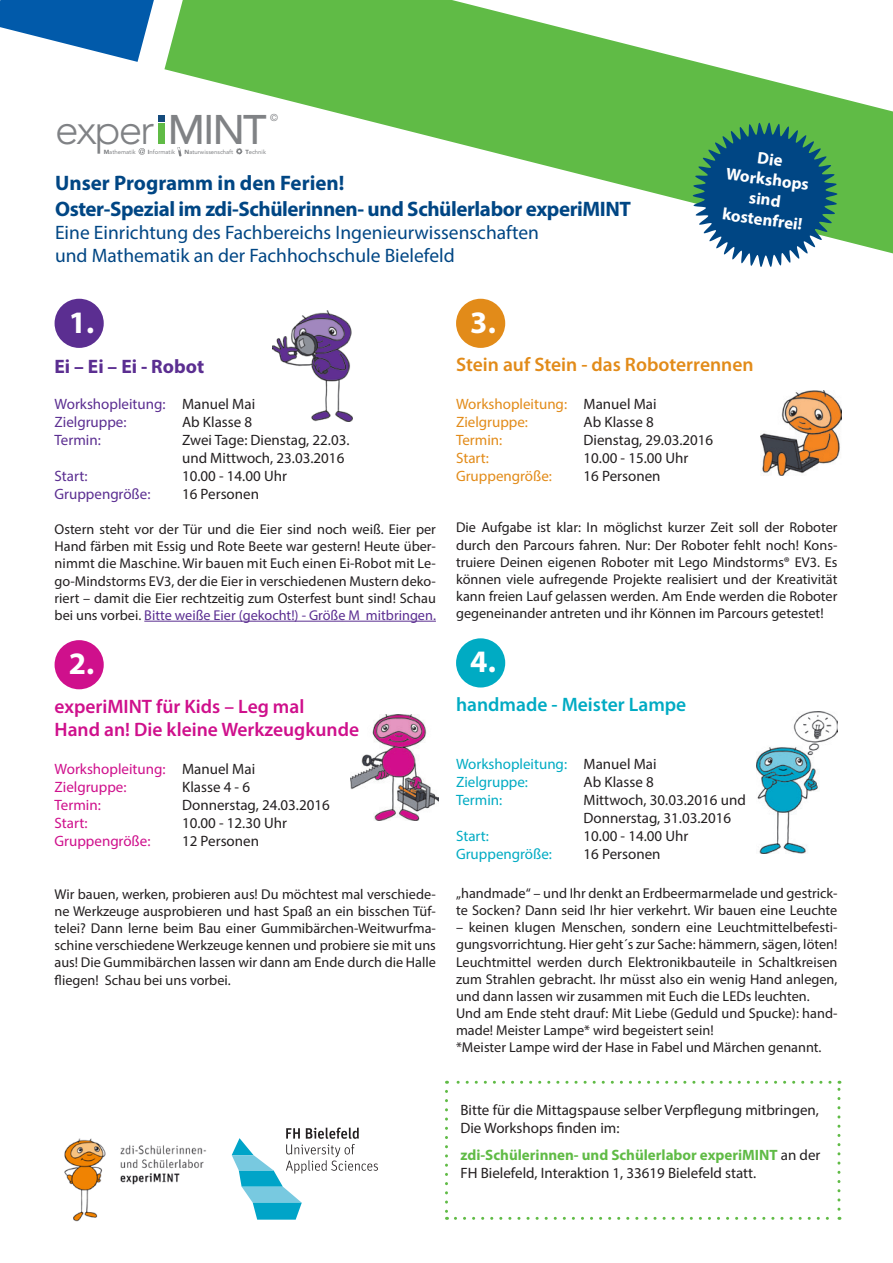
<style>
.page{position:relative;width:893px;height:1263px;background:#fff}
.page>*{position:absolute;margin:0;border:0;box-sizing:border-box;transform-origin:0 0}
.t1{font:300 42.45px "Avenir";letter-spacing:-.05em;color:#808285}
.t2{font:700 31.35px "Myriad Pro";color:#fff}
.t3{font:700 21px "Myriad Pro";letter-spacing:-.02em;color:#004684}
.t4{font:700 21px "Myriad Pro";color:#004684}
.t5{font:19.5px "Myriad Pro";color:#004684}
.t6{font:600 19.5px "Myriad Pro";color:#cf108c}
.t7{font:600 19.5px "Myriad Pro";color:#e28b19}
.t8{font:600 19.5px "Myriad Pro";color:#00abc3}
.t9{font:700 19.5px "Myriad Pro";color:#5b2e91}
.t10{font:700 16.8px "Myriad Pro";color:#fff}
.t11{font:15px "Myriad Pro";color:#231f20}
.t12{font:15px "Myriad Pro";color:#5b2e91}
.t13{font:15px "Myriad Pro";color:#cf108c}
.t14{font:15px "Myriad Pro";color:#e28b19}
.t15{font:15px "Myriad Pro";color:#00abc3}
.t16{font:700 15px "Myriad Pro";color:#60bb46}
.t17{font:14.25px/17.1px "Myriad Pro";color:#231f20;text-align:justify}
.t18{font:9.9px "Avenir";color:#808285}
.t19{font:6px "Avenir";color:#808285}
.s1{font-weight:500;font-size:41.1px}
.s2{font-weight:900}
.s3{color:#231f20}
.s4{color:#5b2e91}
.s5{font-weight:400;color:#231f20}
</style>
<div class="page">
<svg style="left:445px;top:1091px;width:3px;height:129px"></svg>
<svg style="left:455px;top:1217px;width:385px;height:3px"></svg>
<svg style="left:837px;top:1081px;width:3px;height:128px"></svg>
<svg style="left:446px;top:1081px;width:384px;height:3px"></svg>
<img style="left:350px;top:715px;width:88px;height:106px">
<img style="left:757px;top:711px;width:81px;height:143px">
<img style="left:760px;top:390px;width:81px;height:86px">
<hr style="left:144px;top:621px;width:292px;height:1px;background:#5b2e91">
<div style="left:55px;top:299px;width:49px;height:49px;background:#5b2e91;border-radius:50%"></div>
<div style="left:55px;top:640px;width:49px;height:49px;background:#cf108c;border-radius:50%"></div>
<div style="left:456px;top:299px;width:49px;height:49px;background:#e28b19;border-radius:50%"></div>
<div style="left:456px;top:638px;width:49px;height:49px;background:#00abc3;border-radius:50%"></div>
<img style="left:272px;top:310px;width:80px;height:112px">
<svg style="left:232px;top:1127px;width:146px;height:93px"></svg>
<img style="left:64px;top:1138px;width:142px;height:84px">
<svg style="left:164px;top:0;width:729px;height:253px"></svg>
<svg style="left:0;top:0;width:154px;height:62px"></svg>
<svg style="left:236px;top:148px;width:6px;height:6px"></svg>
<svg style="left:139px;top:148px;width:6px;height:7px"></svg>
<svg style="left:177px;top:147px;width:5px;height:9px"></svg>
<div style="left:158px;top:115px;width:7px;height:6px;background:#144a7c"></div>
<div style="left:158px;top:124px;width:7px;height:20px;background:#60bb46"></div>
<svg style="left:693px;top:123px;width:144px;height:144px;background:#37768a"></svg>
<p class="t18" style="left:270px;top:112px;width:9px">©</p>
<p class="t1" style="left:55px;top:104px;width:213px">exper <span class="s1">MINT</span></p>
<p class="t19" style="left:104px;top:148px;width:34px"><span class="s2">M</span>athematik</p>
<p class="t19" style="left:148px;top:148px;width:29px"><span class="s2">I</span>nformatik</p>
<p class="t19" style="left:184px;top:148px;width:50px"><span class="s2">N</span>aturwissenschaft</p>
<p class="t19" style="left:245px;top:148px;width:22px"><span class="s2">T</span>echnik</p>
<p class="t4" style="left:55px;top:170px;width:291px">Unser Programm in den Ferien!</p>
<p class="t3" style="left:55px;top:195px;width:577px">Oster-Spezial im zdi-Schülerinnen- und Schülerlabor experiMINT</p>
<p class="t5" style="left:55px;top:221px;width:485px">Eine Einrichtung des Fachbereichs Ingenieurwissenschaften</p>
<p class="t5" style="left:55px;top:244px;width:401px">und Mathematik an der Fachhochschule Bielefeld</p>
<p class="t10" style="left:728px;top:163px;width:85px;rotate:8deg">Workshops</p>
<p class="t10" style="left:751px;top:186px;width:33px;rotate:8deg">sind</p>
<p class="t10" style="left:724px;top:203px;width:82px;rotate:8deg">kostenfrei!</p>
<p class="t2" style="left:69px;top:302px;width:27px">1.</p>
<p class="t9" style="left:55px;top:354px;width:151px">Ei – Ei – Ei - Robot</p>
<p class="t12" style="left:55px;top:395px;width:202px">Workshopleitung: <span class="s3">Manuel Mai</span></p>
<p class="t12" style="left:55px;top:413px;width:74px">Zielgruppe:</p>
<p class="t11" style="left:182px;top:413px;width:72px">Ab Klasse 8</p>
<p class="t12" style="left:55px;top:431px;width:48px">Termin:</p>
<p class="t11" style="left:182px;top:431px;width:169px">Zwei Tage: Dienstag, 22.03.</p>
<p class="t11" style="left:182px;top:449px;width:164px">und Mittwoch, 23.03.2016</p>
<p class="t12" style="left:55px;top:467px;width:34px">Start:</p>
<p class="t11" style="left:182px;top:467px;width:106px">10.00 - 14.00 Uhr</p>
<p class="t12" style="left:55px;top:485px;width:97px">Gruppengröße:</p>
<p class="t11" style="left:182px;top:485px;width:78px">16 Personen</p>
<p class="t17" style="left:55px;top:521px;width:383px">Ostern steht vor der Tür und die Eier sind noch weiß. Eier per Hand färben mit Essig und Rote Beete war gestern! Heute über&shy;nimmt die Maschine. Wir bauen mit Euch einen Ei-Robot mit Le&shy;go-Mindstorms EV3, der die Eier in verschiedenen Mustern deko&shy;riert – damit die Eier rechtzeitig zum Osterfest bunt sind! Schau bei uns vorbei. <span class="s4">Bitte weiße Eier (gekocht!) - Größe M mitbringen.</span></p>
<p class="t2" style="left:69px;top:643px;width:27px">2.</p>
<p class="t6" style="left:55px;top:694px;width:251px">experiMINT für Kids – Leg mal</p>
<p class="t6" style="left:55px;top:717px;width:306px">Hand an! Die kleine Werkzeugkunde</p>
<p class="t13" style="left:55px;top:760px;width:202px">Workshopleitung: <span class="s3">Manuel Mai</span></p>
<p class="t13" style="left:55px;top:778px;width:74px">Zielgruppe:</p>
<p class="t11" style="left:182px;top:778px;width:69px">Klasse 4 - 6</p>
<p class="t13" style="left:55px;top:796px;width:48px">Termin:</p>
<p class="t11" style="left:182px;top:796px;width:149px">Donnerstag, 24.03.2016</p>
<p class="t13" style="left:55px;top:814px;width:34px">Start:</p>
<p class="t11" style="left:182px;top:814px;width:106px">10.00 - 12.30 Uhr</p>
<p class="t13" style="left:55px;top:832px;width:97px">Gruppengröße:</p>
<p class="t11" style="left:182px;top:832px;width:78px">12 Personen</p>
<p class="t17" style="left:55px;top:885px;width:383px">Wir bauen, werken, probieren aus! Du möchtest mal verschiede&shy;ne Werkzeuge ausprobieren und hast Spaß an ein bisschen Tüf&shy;telei? Dann lerne beim Bau einer Gummibärchen-Weitwurfma&shy;schine verschiedene Werkzeuge kennen und probiere sie mit uns aus! Die Gummibärchen lassen wir dann am Ende durch die Halle fliegen! Schau bei uns vorbei.</p>
<p class="t2" style="left:470px;top:302px;width:27px">3.</p>
<p class="t7" style="left:456px;top:352px;width:299px">Stein auf Stein - das Roboterrennen</p>
<p class="t14" style="left:456px;top:395px;width:202px">Workshopleitung: <span class="s3">Manuel Mai</span></p>
<p class="t14" style="left:456px;top:413px;width:74px">Zielgruppe:</p>
<p class="t11" style="left:584px;top:413px;width:72px">Ab Klasse 8</p>
<p class="t14" style="left:456px;top:431px;width:48px">Termin:</p>
<p class="t11" style="left:584px;top:431px;width:131px">Dienstag, 29.03.2016</p>
<p class="t14" style="left:456px;top:449px;width:34px">Start:</p>
<p class="t11" style="left:584px;top:449px;width:106px">10.00 - 15.00 Uhr</p>
<p class="t14" style="left:456px;top:467px;width:97px">Gruppengröße:</p>
<p class="t11" style="left:584px;top:467px;width:78px">16 Personen</p>
<p class="t17" style="left:456px;top:519px;width:383px">Die Aufgabe ist klar: In möglichst kurzer Zeit soll der Roboter durch den Parcours fahren. Nur: Der Roboter fehlt noch! Kons&shy;truiere Deinen eigenen Roboter mit Lego Mindstorms® EV3. Es können viele aufregende Projekte realisiert und der Kreativität kann freien Lauf gelassen werden. Am Ende werden die Roboter gegeneinander antreten und ihr Können im Parcours getestet!</p>
<p class="t2" style="left:470px;top:641px;width:27px">4.</p>
<p class="t8" style="left:456px;top:692px;width:232px">handmade - Meister Lampe</p>
<p class="t15" style="left:456px;top:754px;width:202px">Workshopleitung: <span class="s3">Manuel Mai</span></p>
<p class="t15" style="left:456px;top:772px;width:74px">Zielgruppe:</p>
<p class="t11" style="left:584px;top:772px;width:72px">Ab Klasse 8</p>
<p class="t15" style="left:456px;top:790px;width:48px">Termin:</p>
<p class="t11" style="left:584px;top:790px;width:164px">Mittwoch, 30.03.2016 und</p>
<p class="t11" style="left:584px;top:808px;width:149px">Donnerstag, 31.03.2016</p>
<p class="t15" style="left:456px;top:826px;width:34px">Start:</p>
<p class="t11" style="left:584px;top:826px;width:106px">10.00 - 14.00 Uhr</p>
<p class="t15" style="left:456px;top:844px;width:97px">Gruppengröße:</p>
<p class="t11" style="left:584px;top:844px;width:78px">16 Personen</p>
<p class="t17" style="left:456px;top:884px;width:383px">„handmade“ – und Ihr denkt an Erdbeermarmelade und gestrick&shy;te Socken? Dann seid Ihr hier verkehrt. Wir bauen eine Leuchte</p>
<p class="t17" style="left:456px;top:919px;width:383px">– keinen klugen Menschen, sondern eine Leuchtmittelbefesti&shy;gungsvorrichtung. Hier geht´s zur Sache: hämmern, sägen, löten!<br>Leuchtmittel werden durch Elektronikbauteile in Schaltkreisen zum Strahlen gebracht. Ihr müsst also ein wenig Hand anlegen, und dann lassen wir zusammen mit Euch die LEDs leuchten.</p>
<p class="t17" style="left:456px;top:1004px;width:383px">Und am Ende steht drauf: Mit Liebe (Geduld und Spucke): hand&shy;made! Meister Lampe* wird begeistert sein!</p>
<p class="t17" style="left:456px;top:1038px;width:367px">*Meister Lampe wird der Hase in Fabel und Märchen genannt.</p>
<p class="t11" style="left:460px;top:1101px;width:360px">Bitte für die Mittagspause selber Verpflegung mitbringen,</p>
<p class="t11" style="left:460px;top:1119px;width:161px">Die Workshops finden im:</p>
<p class="t16" style="left:460px;top:1145px;width:361px">zdi-Schülerinnen- und Schülerlabor experiMINT <span class="s5">an der</span></p>
<p class="t11" style="left:460px;top:1164px;width:297px">FH Bielefeld, Interaktion 1, 33619 Bielefeld statt.</p>
</div>
